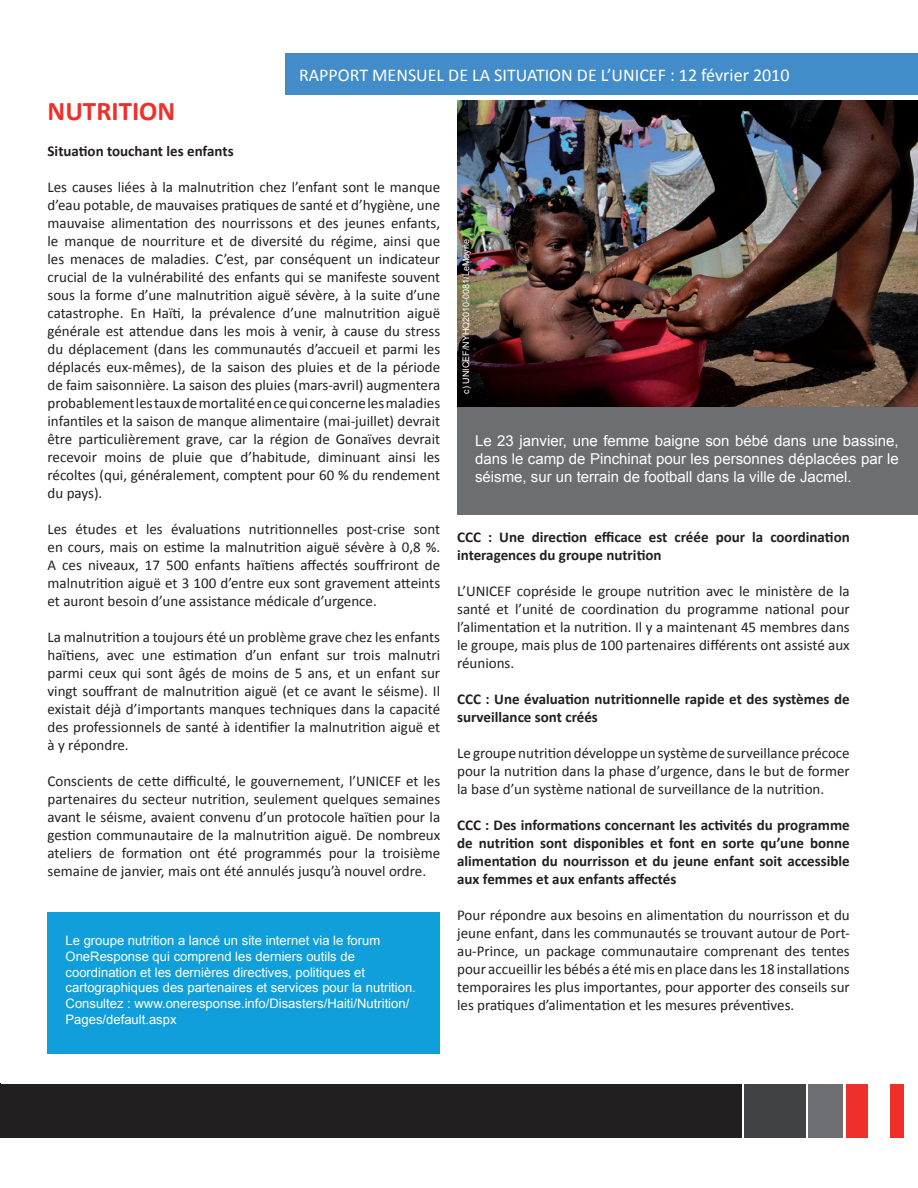
<style>
.page{position:relative;width:918px;height:1188px;background:#fff}
.page>*{position:absolute;margin:0;border:0;box-sizing:border-box;transform-origin:0 0}
.t1{font:700 27px "Calibri";color:#ee2f2a}
.t2{font:18px "Calibri";color:#fff}
.t3{font:15px/18px "Calibri";color:#231f20;text-align:justify}
.t4{font:700 15px/18px "Calibri";color:#231f20}
.t5{font:15px/18px "Arial";color:#fff;text-align:justify}
.t6{font:13.05px/15.6px "Arial";color:#fff}
.t7{font:9px "Arial";color:#fff}
</style>
<div class="page">
<hr style="left:0;top:1083px;width:1px;height:54px;background:#000">
<div style="left:0;top:1084px;width:742px;height:54px;background:#231f20"></div>
<div style="left:744px;top:1084px;width:62px;height:54px;background:#414243"></div>
<div style="left:808px;top:1084px;width:34px;height:54px;background:#6d6e71"></div>
<div style="left:846px;top:1084px;width:22px;height:54px;background:#ee2f2a"></div>
<div style="left:891px;top:1084px;width:13px;height:54px;background:#ee2f2a"></div>
<img style="left:457px;top:100px;width:461px;height:307px">
<div style="left:48px;top:913px;width:392px;height:141px;background:#109fda"></div>
<div style="left:285px;top:53px;width:633px;height:42px;background:#438cca"></div>
<div style="left:457px;top:407px;width:461px;height:108px;background:#6d6e71"></div>
<p class="t2" style="left:299px;top:64px;width:492px">RAPPORT MENSUEL DE LA SITUATION DE L’UNICEF : 12 février 2010</p>
<h1 class="t1" style="left:48px;top:94px;width:129px">NUTRITION</h1>
<p class="t4" style="left:48px;top:141px;width:188px">Situation touchant les enfants</p>
<p class="t3" style="left:48px;top:177px;width:394px">Les causes liées à la malnutrition chez l’enfant sont le manque d’eau potable, de mauvaises pratiques de santé et d’hygiène, une mauvaise alimentation des nourrissons et des jeunes enfants, le manque de nourriture et de diversité du régime, ainsi que les menaces de maladies. C’est, par conséquent un indicateur crucial de la vulnérabilité des enfants qui se manifeste souvent sous la forme d’une malnutrition aiguë sévère, à la suite d’une catastrophe. En Haïti, la prévalence d’une malnutrition aiguë générale est attendue dans les mois à venir, à cause du stress du déplacement (dans les communautés d’accueil et parmi les déplacés eux-mêmes), de la saison des pluies et de la période de faim saisonnière. La saison des pluies (mars-avril) augmentera probablement les taux de mortalité en ce qui concerne les maladies infantiles et la saison de manque alimentaire (mai-juillet) devrait être particulièrement grave, car la région de Gonaïves devrait recevoir moins de pluie que d’habitude, diminuant ainsi les récoltes (qui, généralement, comptent pour 60 % du rendement du pays).</p>
<p class="t3" style="left:48px;top:519px;width:394px">Les études et les évaluations nutritionnelles post-crise sont en cours, mais on estime la malnutrition aiguë sévère à 0,8 %.<br>A ces niveaux, 17 500 enfants haïtiens affectés souffriront de malnutrition aiguë et 3 100 d’entre eux sont gravement atteints et auront besoin d’une assistance médicale d’urgence.</p>
<p class="t3" style="left:48px;top:627px;width:394px">La malnutrition a toujours été un problème grave chez les enfants haïtiens, avec une estimation d’un enfant sur trois malnutri parmi ceux qui sont âgés de moins de 5 ans, et un enfant sur vingt souffrant de malnutrition aiguë (et ce avant le séisme). Il existait déjà d’importants manques techniques dans la capacité des professionnels de santé à identifier la malnutrition aiguë et à y répondre.</p>
<p class="t3" style="left:48px;top:771px;width:394px">Conscients de cette difficulté, le gouvernement, l’UNICEF et les partenaires du secteur nutrition, seulement quelques semaines avant le séisme, avaient convenu d’un protocole haïtien pour la gestion communautaire de la malnutrition aiguë. De nombreux ateliers de formation ont été programmés pour la troisième semaine de janvier, mais ont été annulés jusqu’à nouvel ordre.</p>
<p class="t6" style="left:66px;top:933px;width:352px">Le groupe nutrition a lancé un site internet via le forum OneResponse qui comprend les derniers outils de coordination et les dernières directives, politiques et cartographiques des partenaires et services pour la nutrition.<br>Consultez : www.oneresponse.info/Disasters/Haiti/Nutrition/ Pages/default.aspx</p>
<p class="t7" style="left:460px;top:394px;width:156px;rotate:-90deg">c) UNICEF/NYHQ2010-0081/LeMoyne</p>
<p class="t5" style="left:475px;top:432px;width:425px">Le 23 janvier, une femme baigne son bébé dans une bassine, dans le camp de Pinchinat pour les personnes déplacées par le séisme, sur un terrain de football dans la ville de Jacmel.</p>
<p class="t4" style="left:457px;top:527px;width:394px">CCC : Une direction efficace est créée pour la coordination interagences du groupe nutrition</p>
<p class="t3" style="left:457px;top:581px;width:394px">L’UNICEF copréside le groupe nutrition avec le ministère de la santé et l’unité de coordination du programme national pour l’alimentation et la nutrition. Il y a maintenant 45 membres dans le groupe, mais plus de 100 partenaires différents ont assisté aux réunions.</p>
<p class="t4" style="left:457px;top:689px;width:394px">CCC : Une évaluation nutritionnelle rapide et des systèmes de surveillance sont créés</p>
<p class="t3" style="left:457px;top:743px;width:394px">Le groupe nutrition développe un système de surveillance précoce pour la nutrition dans la phase d’urgence, dans le but de former la base d’un système national de surveillance de la nutrition.</p>
<p class="t4" style="left:457px;top:815px;width:394px;text-align:justify">CCC : Des informations concernant les activités du programme de nutrition sont disponibles et font en sorte qu’une bonne alimentation du nourrisson et du jeune enfant soit accessible aux femmes et aux enfants affectés</p>
<p class="t3" style="left:457px;top:905px;width:394px">Pour répondre aux besoins en alimentation du nourrisson et du jeune enfant, dans les communautés se trouvant autour de Port&shy;au-Prince, un package communautaire comprenant des tentes pour accueillir les bébés a été mis en place dans les 18 installations temporaires les plus importantes, pour apporter des conseils sur les pratiques d’alimentation et les mesures préventives.</p>
</div>
